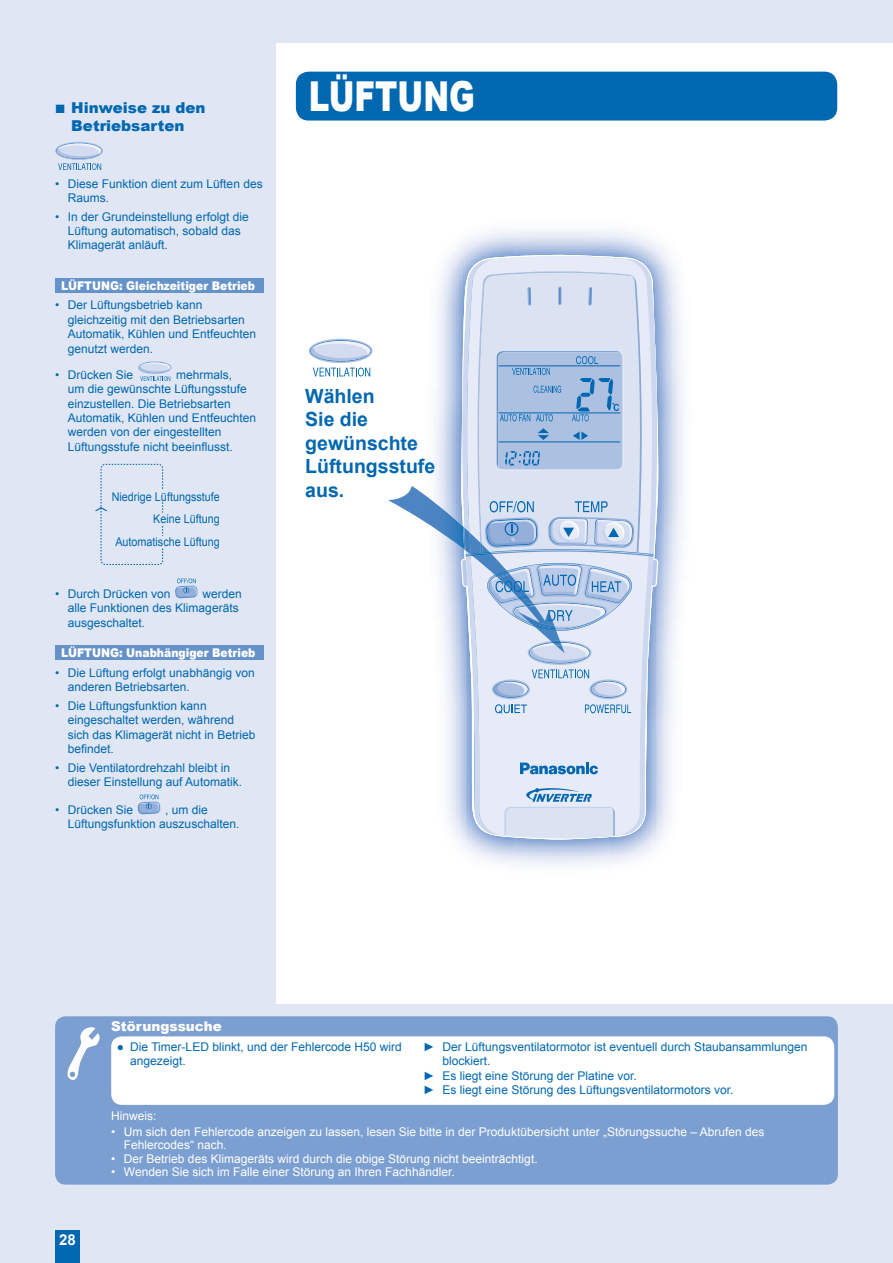
<style>
.page{position:relative;width:893px;height:1263px;background:#fff}
.page>*{position:absolute;margin:0;border:0;box-sizing:border-box;transform-origin:0 0}
.t1{font:900 41.25px "Arial";color:#fff;scale:.75 1}
.t2{font:700 19.5px/23.4px "Arial";color:#0067b1}
.t3{font:900 15px/18px "Arial";color:#0067b1;text-align:center}
.t4{font:700 15px "Arial";color:#fff}
.t5{font:900 13.5px "Arial";color:#fff}
.t6{font:12px/14.4px "Arial";color:#0067b1}
.t7{font:12px/13.5px "Arial";color:#fff}
.t8{font:900 12px "Arial";color:#fff;scale:.9 1}
.t9{font:12px/22.5px "Arial";color:#0067b1;text-align:right;scale:.9 1}
.s1{font-weight:400;font-size:18px}
</style>
<div class="page">
<div style="left:0;top:0;width:892px;height:1263px;background:#e0e6f4"></div>
<div style="left:276px;top:43px;width:616px;height:961px;background:#fff"></div>
<div style="left:55px;top:1231px;width:25px;height:32px;background:#0067b1"></div>
<div style="left:296px;top:72px;width:541px;height:49px;background:#0067b1;border-radius:13px"></div>
<img style="left:437px;top:230px;width:77px;height:86px">
<img style="left:659px;top:264px;width:25px;height:155px">
<img style="left:420px;top:316px;width:47px;height:534px">
<img style="left:656px;top:419px;width:28px;height:426px">
<svg style="left:465px;top:256px;width:90px;height:582px;background:#dae2f2"></svg>
<svg style="left:555px;top:256px;width:103px;height:582px;background:#d9e1f2"></svg>
<svg style="left:589px;top:679px;width:38px;height:20px"></svg>
<svg style="left:591px;top:681px;width:34px;height:17px"></svg>
<svg style="left:527px;top:641px;width:64px;height:24px"></svg>
<svg style="left:585px;top:704px;width:46px;height:9px"></svg>
<svg style="left:495px;top:704px;width:32px;height:10px"></svg>
<svg style="left:492px;top:679px;width:38px;height:20px"></svg>
<svg style="left:493px;top:681px;width:35px;height:17px"></svg>
<svg style="left:494px;top:669px;width:131px;height:28px;background:#ccdaee"></svg>
<svg style="left:504px;top:788px;width:110px;height:50px;background:#cedbee"></svg>
<svg style="left:520px;top:763px;width:78px;height:11px"></svg>
<svg style="left:388px;top:486px;width:32px;height:33px"></svg>
<img style="left:420px;top:492px;width:40px;height:57px">
<svg style="left:460px;top:270px;width:198px;height:393px;background:#c1d1e9"></svg>
<svg style="left:309px;top:339px;width:63px;height:24px"></svg>
<svg style="left:310px;top:340px;width:61px;height:22px"></svg>
<svg style="left:311px;top:341px;width:59px;height:20px"></svg>
<svg style="left:313px;top:368px;width:57px;height:8px"></svg>
<div style="left:55px;top:1016px;width:782px;height:169px;background:#7c9fd1;border-radius:11px"></div>
<div style="left:111px;top:1036px;width:723px;height:69px;background:#fff;border-radius:11px"></div>
<svg style="left:67px;top:1027px;width:33px;height:53px"></svg>
<svg style="left:55px;top:142px;width:48px;height:18px"></svg>
<svg style="left:57px;top:143px;width:44px;height:27px"></svg>
<svg style="left:95px;top:463px;width:69px;height:102px"></svg>
<div style="left:55px;top:278px;width:208px;height:15px;background:#6692ca"></div>
<div style="left:55px;top:645px;width:208px;height:14px;background:#6692ca"></div>
<svg style="left:138px;top:361px;width:33px;height:13px"></svg>
<svg style="left:139px;top:362px;width:31px;height:19px"></svg>
<svg style="left:175px;top:578px;width:23px;height:21px"></svg>
<svg style="left:138px;top:795px;width:22px;height:20px"></svg>
<p class="t3" style="left:55px;top:98px;width:152px"><span class="s1">■</span> Hinweise zu den<br>Betriebsarten</p>
<p class="t6" style="left:68px;top:176px;width:196px;text-indent:-13px">• Diese Funktion dient zum Lüften des<br>Raums.</p>
<p class="t6" style="left:68px;top:209px;width:182px;text-indent:-13px">• In der Grundeinstellung erfolgt die<br>Lüftung automatisch, sobald das<br>Klimagerät anläuft.</p>
<p class="t8" style="left:61px;top:277px;width:217px">LÜFTUNG: Gleichzeitiger Betrieb</p>
<p class="t6" style="left:68px;top:298px;width:190px;text-indent:-13px">• Der Lüftungsbetrieb kann gleichzeitig mit den Betriebsarten<br>Automatik, Kühlen und Entfeuchten genutzt werden.</p>
<p class="t6" style="left:55px;top:367px;width:80px">• Drücken Sie</p>
<p class="t6" style="left:68px;top:367px;width:190px;text-indent:108px">mehrmals,<br>um die gewünschte Lüftungsstufe einzustellen. Die Betriebsarten<br>Automatik, Kühlen und Entfeuchten werden von der eingestellten<br>Lüftungsstufe nicht beeinflusst.</p>
<p class="t9" style="left:112px;top:485px;width:122px">Niedrige Lüftungsstufe<br>Keine Lüftung<br>Automatische Lüftung</p>
<p class="t6" style="left:55px;top:587px;width:117px">• Durch Drücken von</p>
<p class="t6" style="left:68px;top:587px;width:176px;text-indent:135px">werden alle Funktionen des Klimageräts ausgeschaltet.</p>
<p class="t6" style="left:68px;top:665px;width:188px;text-indent:-13px">• Die Lüftung erfolgt unabhängig von anderen Betriebsarten.</p>
<p class="t6" style="left:68px;top:698px;width:189px;text-indent:-13px">• Die Lüftungsfunktion kann eingeschaltet werden, während sich das Klimagerät nicht in Betrieb befindet.</p>
<p class="t6" style="left:68px;top:760px;width:176px;text-indent:-13px">• Die Ventilatordrehzahl bleibt in dieser Einstellung auf Automatik.</p>
<p class="t6" style="left:55px;top:803px;width:80px">• Drücken Sie</p>
<p class="t8" style="left:61px;top:643px;width:217px">LÜFTUNG: Unabhängiger Betrieb</p>
<p class="t6" style="left:68px;top:803px;width:173px;text-indent:97px">, um die<br>Lüftungsfunktion auszuschalten.</p>
<h1 class="t1" style="left:309px;top:65px;width:223px">LÜFTUNG</h1>
<h2 class="t2" style="left:305px;top:385px;width:131px">Wählen<br>Sie die gewünschte<br>Lüftungsstufe aus.</h2>
<p class="t5" style="left:111px;top:1016px;width:112px">Störungssuche</p>
<p class="t6" style="left:130px;top:1040px;width:273px;text-indent:-14px">● Die Timer-LED blinkt, und der Fehlercode H50 wird angezeigt.</p>
<p class="t6" style="left:423px;top:1040px;width:386px">► Der Lüftungsventilatormotor ist eventuell durch Staubansammlungen</p>
<p class="t6" style="left:442px;top:1054px;width:50px">blockiert.</p>
<p class="t6" style="left:423px;top:1068px;width:215px">► Es liegt eine Störung der Platine vor.</p>
<p class="t6" style="left:423px;top:1083px;width:312px">► Es liegt eine Störung des Lüftungsventilatormotors vor.</p>
<p class="t4" style="left:59px;top:1231px;width:18px">28</p>
<p class="t7" style="left:111px;top:1109px;width:47px">Hinweis:</p>
<p class="t7" style="left:124px;top:1125px;width:642px;text-indent:-13px">• Um sich den Fehlercode anzeigen zu lassen, lesen Sie bitte in der Produktübersicht unter „Störungssuche – Abrufen des<br>Fehlercodes“ nach.</p>
<p class="t7" style="left:111px;top:1152px;width:428px">• Der Betrieb des Klimageräts wird durch die obige Störung nicht beeinträchtigt.</p>
<p class="t7" style="left:111px;top:1165px;width:345px">• Wenden Sie sich im Falle einer Störung an Ihren Fachhändler.</p>
</div>
